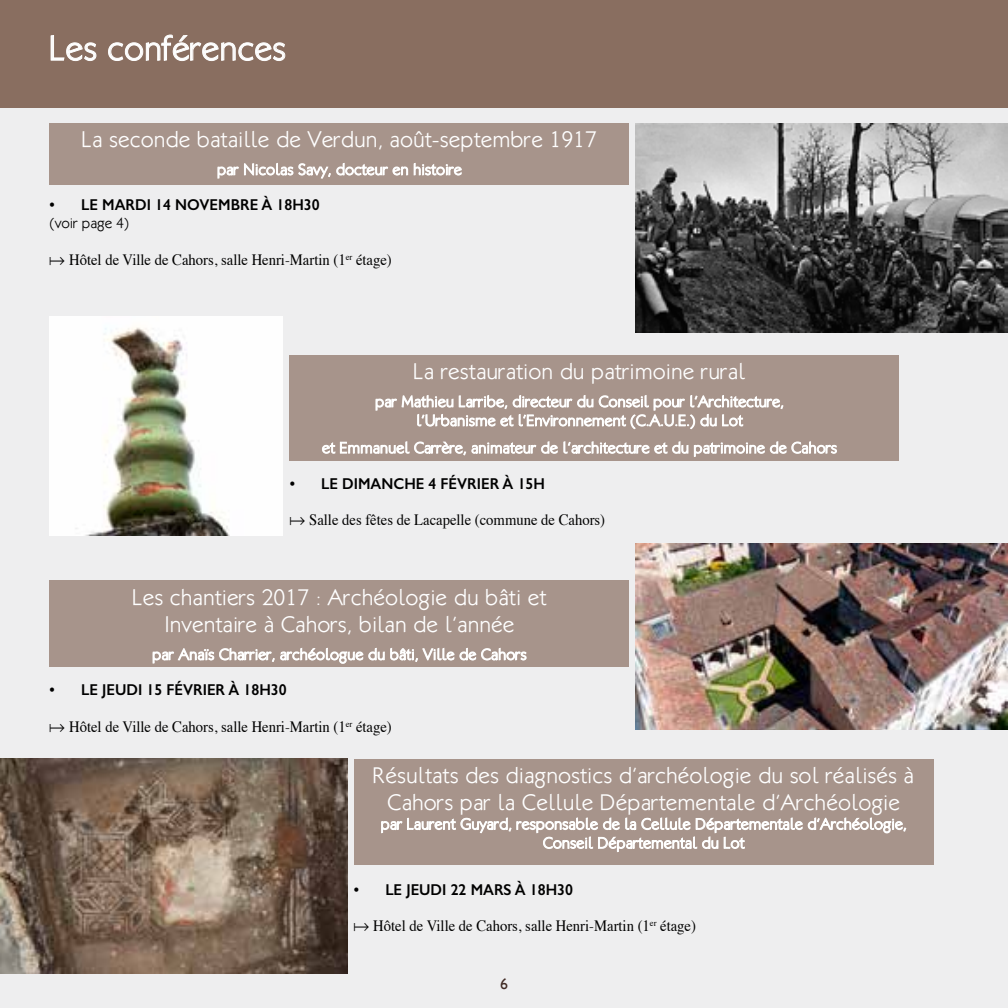
<style>
.page{position:relative;width:1008px;height:1008px;background:#fff}
.page>*{position:absolute;margin:0;border:0;box-sizing:border-box;transform-origin:0 0}
.t1{font:300 35px "Klill";color:#fff}
.t2{font:300 22.75px/27.3px "Klill";color:#fff;text-align:center}
.t3{font:15.75px "Times";color:#000;scale:.93 1}
.t4{font:600 15.75px "Gill Sans";color:#000;scale:.95 1}
.t5{font:15.75px "Gill Sans";color:#412b25}
.t6{font:300 14.88px "Klill";letter-spacing:-.01em;color:#000}
.s1{font-family:"MT Extra"}
</style>
<div class="page">
<hr style="left:1007px;top:29px;width:1px;height:978px;background:#dfd9da">
<div style="left:0;top:0;width:1007px;height:1007px;background:#eeeeef"></div>
<img style="left:50px;top:316px;width:232px;height:219px">
<img style="left:635px;top:123px;width:372px;height:209px">
<div style="left:0;top:0;width:1007px;height:107px;background:#896e60"></div>
<svg style="left:51px;top:35px;width:45px;height:26px"></svg>
<svg style="left:108px;top:35px;width:177px;height:26px"></svg>
<img style="left:0;top:758px;width:347px;height:214px">
<div style="left:353px;top:758px;width:580px;height:105px;background:#a7948b"></div>
<svg style="left:381px;top:817px;width:524px;height:34px"></svg>
<img style="left:635px;top:543px;width:372px;height:185px">
<div style="left:50px;top:580px;width:579px;height:86px;background:#a7948b"></div>
<svg style="left:153px;top:647px;width:121px;height:16px"></svg>
<svg style="left:280px;top:647px;width:104px;height:16px"></svg>
<svg style="left:390px;top:647px;width:136px;height:14px"></svg>
<div style="left:289px;top:354px;width:609px;height:106px;background:#a7948b"></div>
<svg style="left:375px;top:398px;width:21px;height:12px"></svg>
<svg style="left:402px;top:395px;width:380px;height:34px"></svg>
<svg style="left:322px;top:441px;width:235px;height:14px"></svg>
<svg style="left:563px;top:441px;width:273px;height:15px"></svg>
<div style="left:50px;top:123px;width:579px;height:61px;background:#a7948b"></div>
<svg style="left:218px;top:167px;width:20px;height:11px"></svg>
<svg style="left:244px;top:163px;width:86px;height:15px"></svg>
<svg style="left:336px;top:163px;width:72px;height:12px"></svg>
<svg style="left:414px;top:163px;width:47px;height:12px"></svg>
<h1 class="t1" style="left:50px;top:28px;width:238px">Les conférences</h1>
<p class="t2" style="left:82px;top:126px;width:516px">La seconde bataille de Verdun, août-septembre 1917</p>
<p class="t4" style="left:50px;top:195px;width:286px">• LE MARDI 14 NOVEMBRE À 18H30</p>
<p class="t6" style="left:50px;top:214px;width:81px">(voir page 4)</p>
<p class="t3" style="left:50px;top:245px;width:369px"><span class="s1">a</span> Hôtel de Ville de Cahors, salle Henri-Martin (1<sup>er</sup> étage)</p>
<p class="t2" style="left:413px;top:357px;width:333px">La restauration du patrimoine rural</p>
<p class="t4" style="left:289px;top:473px;width:270px">• LE DIMANCHE 4 FÉVRIER À 15H</p>
<p class="t3" style="left:289px;top:504px;width:340px"><span class="s1">a</span> Salle des fêtes de Lacapelle (commune de Cahors)</p>
<p class="t2" style="left:132px;top:583px;width:415px">Les chantiers 2017 : Archéologie du bâti et<br>Inventaire à Cahors, bilan de l’année</p>
<p class="t4" style="left:50px;top:680px;width:251px">• LE JEUDI 15 FÉVRIER À 18H30</p>
<p class="t3" style="left:50px;top:711px;width:369px"><span class="s1">a</span> Hôtel de Ville de Cahors, salle Henri-Martin (1<sup>er</sup> étage)</p>
<p class="t2" style="left:373px;top:761px;width:542px">Résultats des diagnostics d’archéologie du sol réalisés à<br>Cahors par la Cellule Départementale d’Archéologie</p>
<p class="t4" style="left:353px;top:879px;width:232px">• LE JEUDI 22 MARS À 18H30</p>
<p class="t3" style="left:353px;top:910px;width:369px"><span class="s1">a</span> Hôtel de Ville de Cahors, salle Henri-Martin (1<sup>er</sup> étage)</p>
<p class="t5" style="left:500px;top:974px;width:9px">6</p>
</div>
